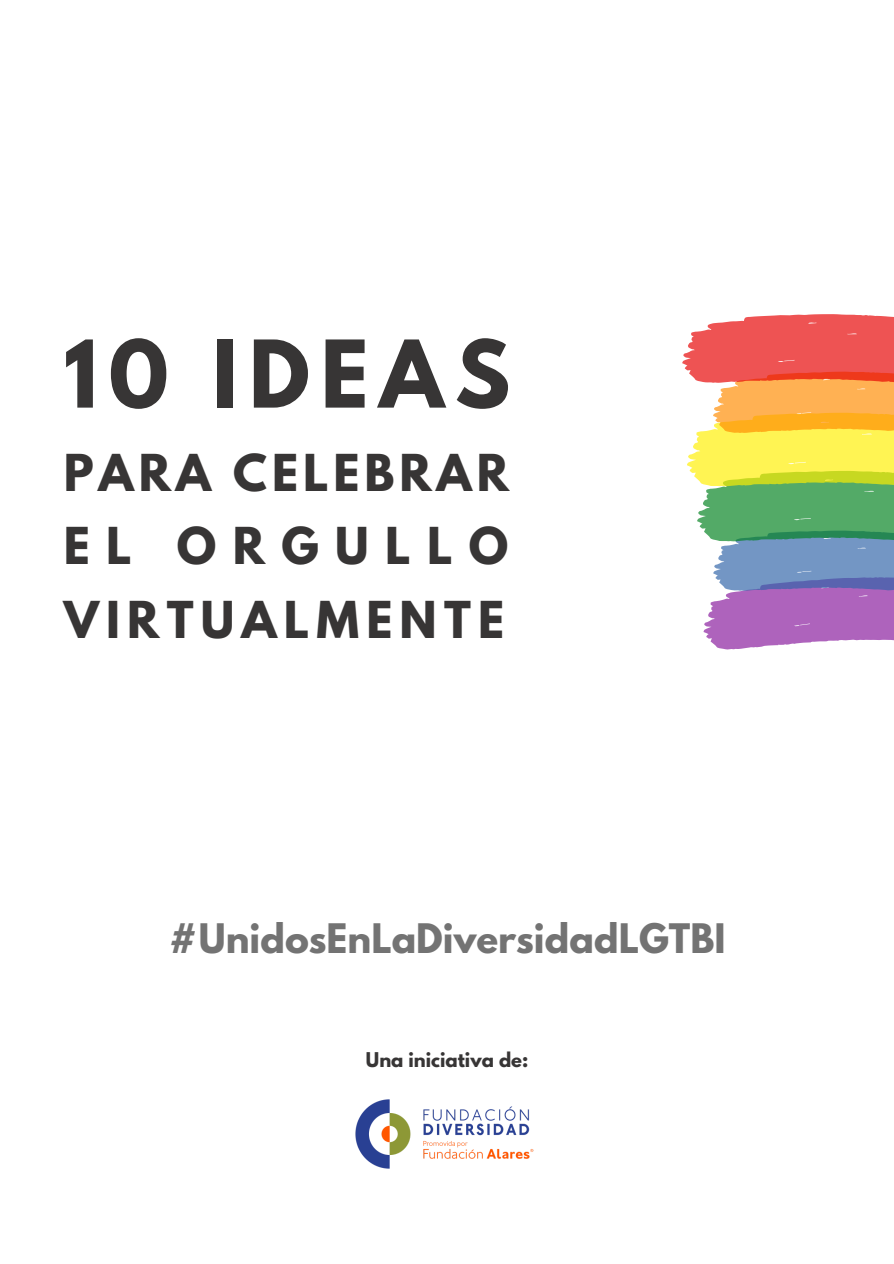
<style>
.page{position:relative;width:894px;height:1264px;background:#fff}
.page>*{position:absolute;margin:0;border:0;box-sizing:border-box;transform-origin:0 0}
.t1{font:700 82.5px "League Spartan";letter-spacing:.13em;color:#373535}
.t2{font:700 45px/73.3px "League Spartan";letter-spacing:.16em;color:#373535;text-align:justify}
.t3{font:700 36px "League Spartan";color:#737373}
.t4{font:700 18px "League Spartan";color:#373535}
</style>
<div class="page">
<img style="left:355px;top:1099px;width:179px;height:70px">
<svg style="left:682px;top:314px;width:211px;height:335px"></svg>
<h1 class="t1" style="left:64px;top:333px;width:448px">10 IDEAS</h1>
<p class="t2" style="left:64px;top:442px;width:446px">PARA CELEBRAR EL ORGULLO VIRTUALMENTE</p>
<p class="t3" style="left:169px;top:920px;width:558px">#UnidosEnLaDiversidadLGTBI</p>
<p class="t4" style="left:366px;top:1050px;width:164px">Una iniciativa de:</p>
</div>
